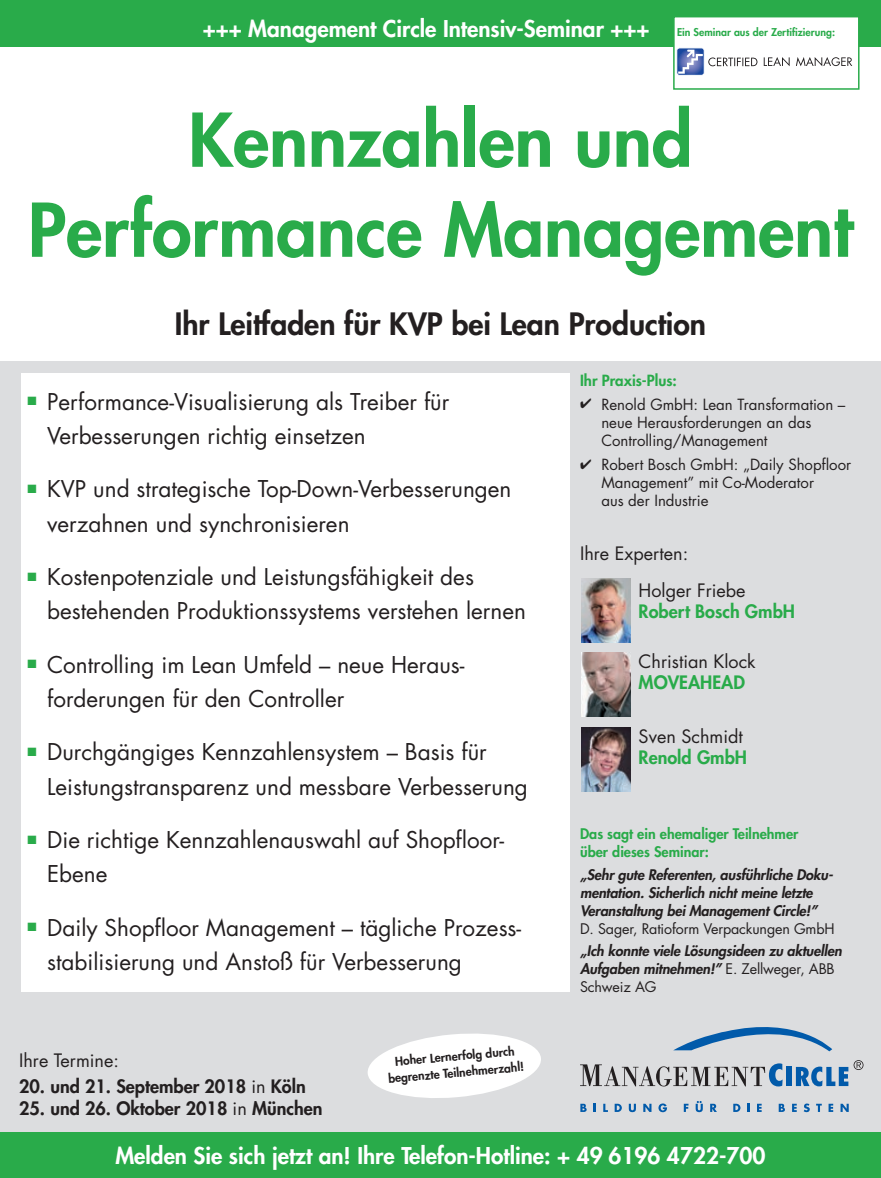
<style>
.page{position:relative;width:881px;height:1178px;background:#fff}
.page>*{position:absolute;margin:0;border:0;box-sizing:border-box;transform-origin:0 0}
.AbsatzTitelseiteTite{font:800 72px/90px "Futura Std";color:#29ab4a;text-align:center}
.AbsatzTitelseiteTite-2{font:800 30px "Futura Std";color:#231f20}
.AbsatzTitelseiteThem{font:22.5px/34.2px "Futura Std";color:#231f20}
.AbsatzTitelseiteBalk{font:800 22.5px "Futura Std";color:#fff}
.AbsatzTitelseiteTerm{font:800 18px "Futura Std";color:#231f20}
.AbsatzTitelseiteRefe{font:18px/21.6px "Futura Std";color:#231f20}
.AbsatzTitelseiteRefe-2{font:800 18px/21.6px "Futura Std";color:#29ab4a}
.AbsatzTitelseiteTerm-2{font:18px "Futura Std";color:#231f20}
.AbsatzTitelseiteBlic{font:15px/18px "Futura Std";color:#231f20}
.AbsatzTitelseiteBlic-2{font:800 15px "Futura Std";color:#29ab4a}
.AbsatzTitelseiteThem-2{font:italic 800 14.25px/18px "Futura Std";letter-spacing:-.01em;color:#231f20}
.AbsatzTitelseiteThem-3{font:800 14.25px/18px "Futura Std";color:#29ab4a}
.AbsatzTitelseiteBlic-3{font:800 12px/16.5px "Futura Std";color:#231f20;text-align:center}
.AbsatzMetaBasisSchri{font:800 10.5px "Futura Std";color:#29ab4a}
.s1{font-weight:400}
.s2{font-weight:400;color:#231f20}
.s3{font-weight:800;color:#29ab4a}
.s4{font-weight:400;font-style:normal}
</style>
<div class="page">
<div style="left:0;top:361px;width:880px;height:775px;background:#dcdddf"></div>
<div style="left:0;top:1132px;width:880px;height:46px;background:#29ab4a"></div>
<svg style="left:367px;top:1033px;width:174px;height:65px"></svg>
<div style="left:21px;top:373px;width:548px;height:619px;background:#fff"></div>
<div style="left:785px;top:1067px;width:6px;height:19px;background:#015aaa"></div>
<svg style="left:795px;top:1060px;width:68px;height:26px"></svg>
<svg style="left:580px;top:1063px;width:202px;height:23px"></svg>
<svg style="left:673px;top:1027px;width:158px;height:24px"></svg>
<svg style="left:580px;top:1104px;width:6px;height:8px"></svg>
<svg style="left:593px;top:1104px;width:2px;height:8px"></svg>
<svg style="left:603px;top:1104px;width:4px;height:8px"></svg>
<svg style="left:614px;top:1104px;width:7px;height:8px"></svg>
<svg style="left:628px;top:1104px;width:7px;height:8px"></svg>
<svg style="left:643px;top:1104px;width:8px;height:8px"></svg>
<svg style="left:658px;top:1103px;width:8px;height:9px"></svg>
<svg style="left:683px;top:1104px;width:5px;height:8px"></svg>
<svg style="left:695px;top:1101px;width:7px;height:11px"></svg>
<svg style="left:710px;top:1104px;width:6px;height:8px"></svg>
<svg style="left:733px;top:1104px;width:7px;height:8px"></svg>
<svg style="left:747px;top:1104px;width:2px;height:8px"></svg>
<svg style="left:757px;top:1104px;width:4px;height:8px"></svg>
<svg style="left:778px;top:1104px;width:6px;height:8px"></svg>
<svg style="left:792px;top:1104px;width:4px;height:8px"></svg>
<svg style="left:803px;top:1103px;width:6px;height:9px"></svg>
<svg style="left:816px;top:1104px;width:5px;height:8px"></svg>
<svg style="left:828px;top:1104px;width:4px;height:8px"></svg>
<svg style="left:840px;top:1104px;width:8px;height:8px"></svg>
<img style="left:581px;top:653px;width:49px;height:64px">
<img style="left:581px;top:727px;width:49px;height:64px">
<img style="left:581px;top:578px;width:49px;height:64px">
<div style="left:0;top:0;width:880px;height:47px;background:#29ab4a"></div>
<div style="left:672px;top:16px;width:187px;height:74px;background:#fff;border:2px solid #29ab4a"></div>
<svg style="left:763px;top:57px;width:26px;height:9px"></svg>
<svg style="left:796px;top:57px;width:55px;height:9px"></svg>
<div style="left:676px;top:47px;width:28px;height:29px;border:1px solid #fff;border-radius:3px"></div>
<svg style="left:676px;top:48px;width:81px;height:27px"></svg>
<p class="AbsatzTitelseiteBalk" style="left:203px;top:14px;width:448px">+++ Management Circle Intensiv-Seminar +++</p>
<p class="AbsatzMetaBasisSchri" style="left:676px;top:25px;width:159px">Ein Seminar aus der Zertifizierung:</p>
<p class="AbsatzTitelseiteTite" style="left:28px;top:95px;width:826px">Kennzahlen und<br>Performance Management</p>
<p class="AbsatzTitelseiteTite-2" style="left:175px;top:305px;width:532px">Ihr Leitfaden für KVP bei Lean Production</p>
<p class="AbsatzTitelseiteThem" style="left:47px;top:385px;width:403px;text-indent:-20px"><sup>■</sup> Performance-Visualisierung als Treiber für<br>Verbesserungen richtig einsetzen</p>
<p class="AbsatzTitelseiteThem" style="left:47px;top:472px;width:465px;text-indent:-19px"><sup>■</sup> KVP und strategische Top-Down-Verbesserungen verzahnen und synchronisieren</p>
<p class="AbsatzTitelseiteThem" style="left:47px;top:560px;width:480px;text-indent:-19px"><sup>■</sup> Kostenpotenziale und Leistungsfähigkeit des bestehenden Produktionssystems verstehen lernen</p>
<p class="AbsatzTitelseiteThem" style="left:47px;top:648px;width:419px;text-indent:-19px"><sup>■</sup> Controlling im Lean Umfeld – neue Heraus‑ forderungen für den Controller</p>
<p class="AbsatzTitelseiteThem" style="left:47px;top:735px;width:482px;text-indent:-19px"><sup>■</sup> Durchgängiges Kennzahlensystem – Basis für<br>Leistungstransparenz und messbare Verbesserung</p>
<p class="AbsatzTitelseiteThem" style="left:47px;top:823px;width:458px;text-indent:-19px"><sup>■</sup> Die richtige Kennzahlenauswahl auf Shopfloor-<br>Ebene</p>
<p class="AbsatzTitelseiteThem" style="left:47px;top:911px;width:475px;text-indent:-19px"><sup>■</sup> Daily Shopfloor Management – tägliche Prozess&shy;stabilisierung und Anstoß für Verbesserung</p>
<p class="AbsatzTitelseiteTerm-2" style="left:19px;top:1049px;width:101px">Ihre Termine:</p>
<p class="AbsatzTitelseiteTerm" style="left:19px;top:1075px;width:288px">20. und 21. September 2018 <span class="s1">in</span> Köln</p>
<p class="AbsatzTitelseiteTerm" style="left:19px;top:1096px;width:305px">25. und 26. Oktober 2018 <span class="s1">in</span> München</p>
<p class="AbsatzTitelseiteBlic-3" style="left:386px;top:1054px;width:138px;rotate:-5deg">Hoher Lernerfolg durch begrenzte Teilnehmerzahl!</p>
<p class="AbsatzTitelseiteBlic-2" style="left:580px;top:370px;width:98px">Ihr Praxis-Plus:</p>
<p class="AbsatzTitelseiteBlic" style="left:601px;top:396px;width:245px;text-indent:-21px">✔ Renold GmbH: Lean Transformation – neue Herausforderungen an das<br>Controlling/Management</p>
<p class="AbsatzTitelseiteBlic" style="left:601px;top:456px;width:251px;text-indent:-21px">✔ Robert Bosch GmbH: „Daily Shopfloor<br>Management” mit Co-Moderator<br>aus der Industrie</p>
<p class="AbsatzTitelseiteRefe" style="left:580px;top:543px;width:110px">Ihre Experten:</p>
<p class="AbsatzTitelseiteRefe-2" style="left:638px;top:579px;width:158px"><span class="s2">Holger Friebe<br></span>Robert Bosch GmbH</p>
<p class="AbsatzTitelseiteRefe" style="left:638px;top:650px;width:119px">Christian Klock<br><span class="s3">MOVEAHEAD</span></p>
<p class="AbsatzTitelseiteRefe" style="left:638px;top:725px;width:110px">Sven Schmidt<br><span class="s3">Renold GmbH</span></p>
<p class="AbsatzTitelseiteThem-3" style="left:580px;top:825px;width:220px">Das sagt ein ehemaliger Teilnehmer über dieses Seminar:</p>
<p class="AbsatzTitelseiteThem-2" style="left:580px;top:866px;width:256px">„Sehr gute Referenten, ausführliche Doku&shy;mentation. Sicherlich nicht meine letzte Veranstaltung bei Management Circle!” <span class="s4">D. Sager, Ratioform Verpackungen GmbH</span></p>
<p class="AbsatzTitelseiteThem-2" style="left:580px;top:942px;width:263px">„Ich konnte viele Lösungsideen zu aktuellen<br>Aufgaben mitnehmen!” <span class="s4">E. Zellweger, ABB<br>Schweiz AG</span></p>
<p class="AbsatzTitelseiteBalk" style="left:115px;top:1141px;width:651px">Melden Sie sich jetzt an! Ihre Telefon-Hotline: + 49 6196 4722-700</p>
</div>
